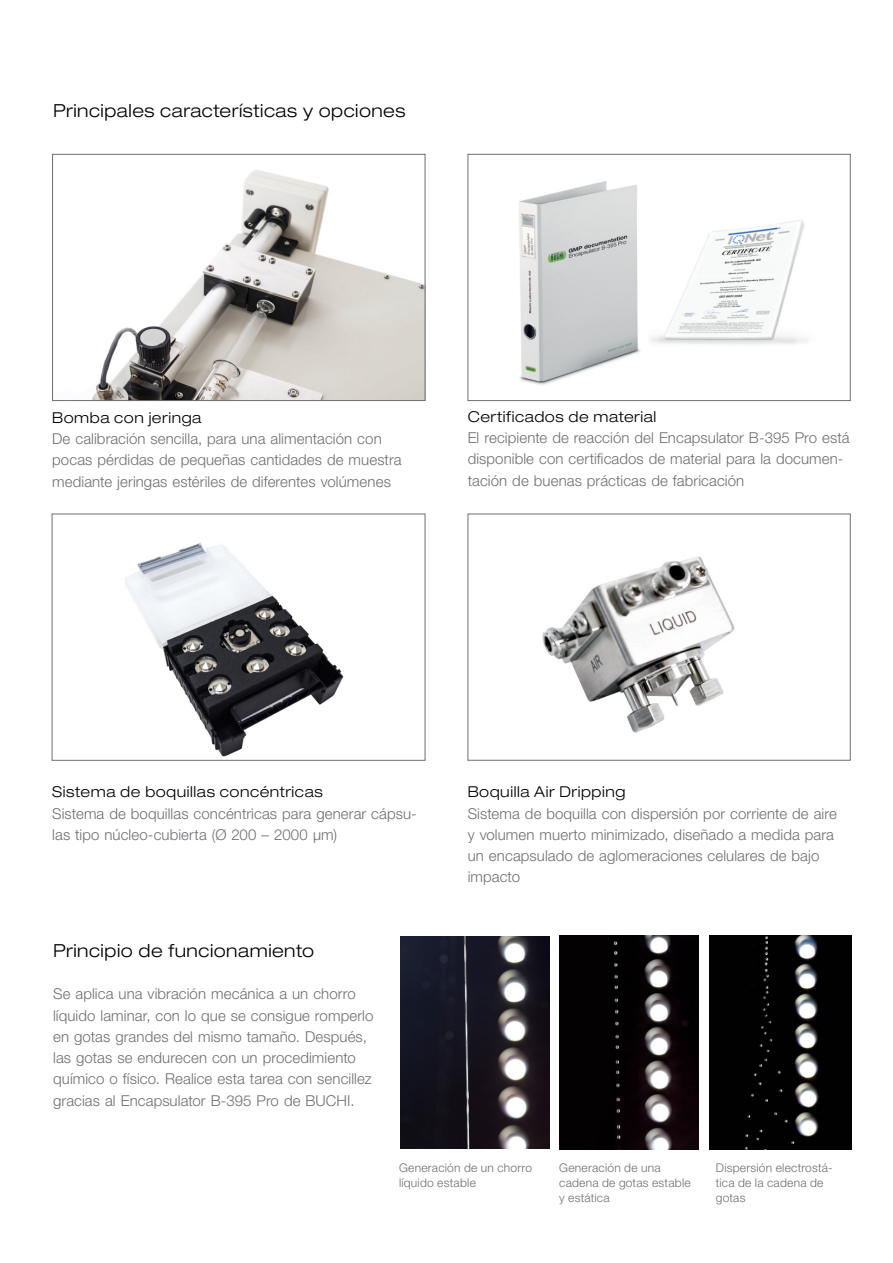
<style>
.page{position:relative;width:893px;height:1263px;background:#fff}
.page>*{position:absolute;margin:0;border:0;box-sizing:border-box;transform-origin:0 0}
.EN_Title{font:300 expanded 18px "Helvetica Neue LT Std";letter-spacing:.03em;color:#000}
.EN_Body_text_left{font:300 15px/21.3px "Helvetica Neue LT Std";letter-spacing:.005em;color:#6d6e71}
.EN_Title_small{font:300 expanded 15px "Helvetica Neue LT Std";letter-spacing:.035em;color:#000}
.EN_Footnote___page_n{font:300 12px/15px "Helvetica Neue LT Std";letter-spacing:.02em;color:#6d6e71}
</style>
<div class="page">
<img style="left:92px;top:170px;width:331px;height:229px">
<div style="left:52px;top:154px;width:373px;height:247px;border:1px solid #6d6e71"></div>
<img style="left:519px;top:181px;width:121px;height:204px">
<div style="left:468px;top:154px;width:382px;height:247px;border:1px solid #6d6e71"></div>
<img style="left:542px;top:556px;width:193px;height:177px">
<img style="left:125px;top:543px;width:219px;height:214px">
<img style="left:650px;top:220px;width:158px;height:125px">
<img style="left:401px;top:936px;width:148px;height:212px">
<img style="left:559px;top:935px;width:139px;height:214px">
<img style="left:709px;top:935px;width:142px;height:214px">
<p class="EN_Title" style="left:53px;top:100px;width:354px">Principales características y opciones</p>
<p class="EN_Title_small" style="left:52px;top:409px;width:151px">Bomba con jeringa</p>
<p class="EN_Body_text_left" style="left:52px;top:428px;width:351px">De calibración sencilla, para una alimentación con pocas pérdidas de pequeñas cantidades de muestra mediante jeringas estériles de diferentes volúmenes</p>
<p class="EN_Title_small" style="left:468px;top:407px;width:190px">Certificados de material</p>
<p class="EN_Body_text_left" style="left:468px;top:427px;width:383px">El recipiente de reacción del Encapsulator B-395 Pro está disponible con certificados de material para la documen&shy;tación de buenas prácticas de fabricación</p>
<p class="EN_Title_small" style="left:52px;top:783px;width:272px">Sistema de boquillas concéntricas</p>
<p class="EN_Body_text_left" style="left:52px;top:802px;width:366px">Sistema de boquillas concéntricas para generar cápsu&shy;las tipo núcleo-cubierta (Ø 200 – 2000 µm)</p>
<p class="EN_Title" style="left:53px;top:940px;width:263px">Principio de funcionamiento</p>
<p class="EN_Body_text_left" style="left:53px;top:983px;width:322px">Se aplica una vibración mecánica a un chorro líquido laminar, con lo que se consigue romperlo en gotas grandes del mismo tamaño. Después, las gotas se endurecen con un procedimiento químico o físico. Realice esta tarea con sencillez gracias al Encapsulator B-395 Pro de BUCHI.</p>
<p class="EN_Title_small" style="left:468px;top:783px;width:159px">Boquilla Air Dripping</p>
<p class="EN_Body_text_left" style="left:468px;top:802px;width:371px">Sistema de boquilla con dispersión por corriente de aire y volumen muerto minimizado, diseñado a medida para un encapsulado de aglomeraciones celulares de bajo impacto</p>
<p class="EN_Footnote___page_n" style="left:399px;top:1160px;width:135px">Generación de un chorro líquido estable</p>
<p class="EN_Footnote___page_n" style="left:559px;top:1160px;width:133px">Generación de una cadena de gotas estable y estática</p>
<p class="EN_Footnote___page_n" style="left:716px;top:1160px;width:118px">Dispersión electrostá&shy;tica de la cadena de gotas</p>
</div>
